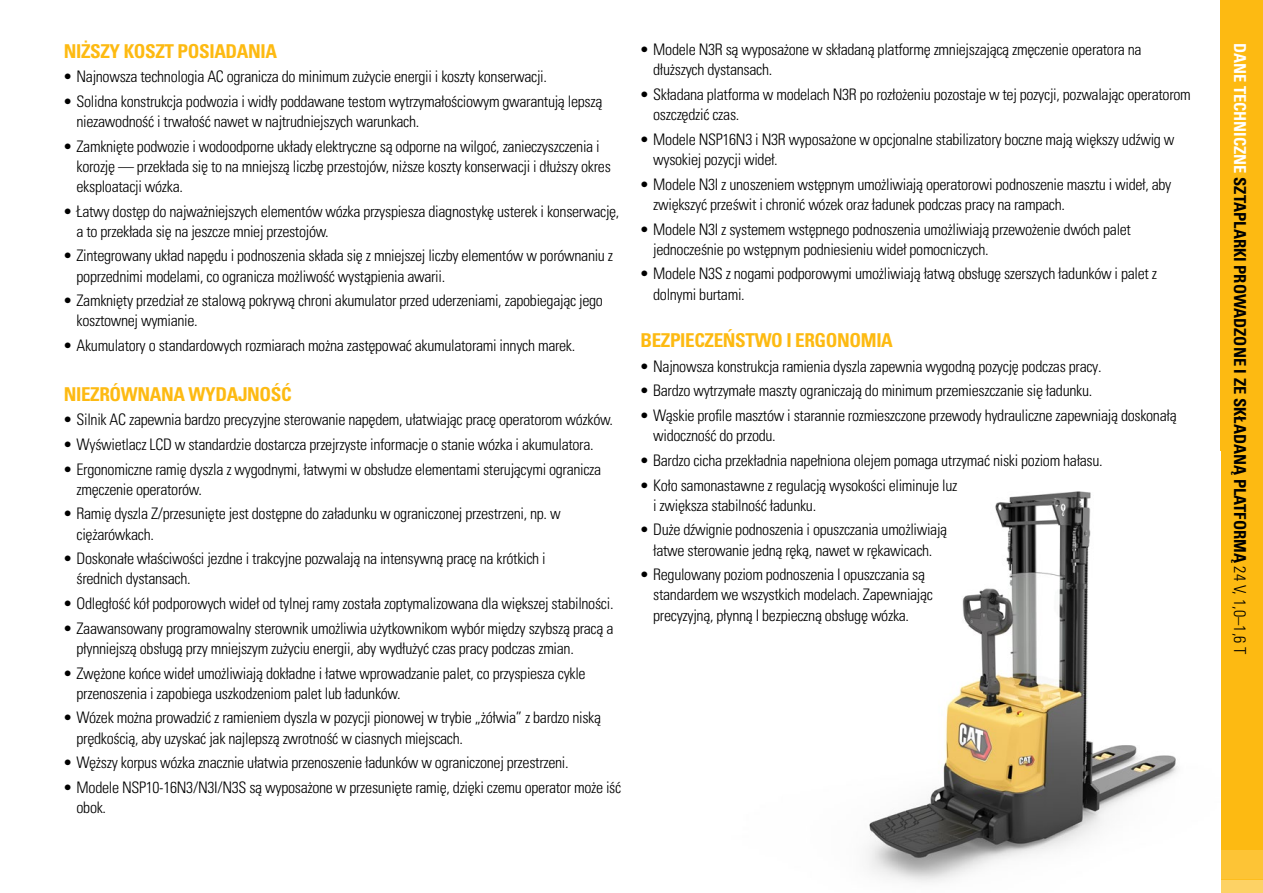
<style>
.page{position:relative;width:1263px;height:893px;background:#fff}
.page>*{position:absolute;margin:0;border:0;box-sizing:border-box;transform-origin:0 0}
.t1{font:19.05px "Univers LTCYR 67 Bold Cond";letter-spacing:-.02em;color:#fdba12}
.t2{font:16.5px "Univers LTCYR 67 Bold Cond";color:#000}
.t3{font:15.9px/20.1px "Univers LTCYR 47 Light Cond";letter-spacing:-.02em;color:#000}
.s1{color:#fff}
.s2{font-family:"Univers LTCYR 47 Light Cond"}
</style>
<div class="page">
<div style="left:1220px;top:0;width:43px;height:849px;background:#fdba12"></div>
<div style="left:1220px;top:849px;width:43px;height:30px;background:#fdc436"></div>
<div style="left:1220px;top:879px;width:43px;height:14px;background:#fdd265"></div>
<img style="left:868px;top:491px;width:310px;height:392px">
<p class="t1" style="left:64px;top:39px;width:215px">NIŻSZY KOSZT POSIADANIA</p>
<p class="t3" style="left:64px;top:66px;width:485px">• Najnowsza technologia AC ogranicza do minimum zużycie energii i koszty konserwacji.</p>
<p class="t3" style="left:77px;top:90px;width:527px;text-indent:-13px">• Solidna konstrukcja podwozia i widły poddawane testom wytrzymałościowym gwarantują lepszą niezawodność i trwałość nawet w najtrudniejszych warunkach.</p>
<p class="t3" style="left:77px;top:135px;width:536px;text-indent:-13px">• Zamknięte podwozie i wodoodporne układy elektryczne są odporne na wilgoć, zanieczyszczenia i korozję — przekłada się to na mniejszą liczbę przestojów, niższe koszty konserwacji i dłuższy okres eksploatacji wózka.</p>
<p class="t3" style="left:77px;top:200px;width:544px;text-indent:-13px">• Łatwy dostęp do najważniejszych elementów wózka przyspiesza diagnostykę usterek i konserwację, a to przekłada się na jeszcze mniej przestojów.</p>
<p class="t3" style="left:77px;top:245px;width:538px;text-indent:-13px">• Zintegrowany układ napędu i podnoszenia składa się z mniejszej liczby elementów w porównaniu z poprzednimi modelami, co ogranicza możliwość wystąpienia awarii.</p>
<p class="t3" style="left:77px;top:290px;width:528px;text-indent:-13px">• Zamknięty przedział ze stalową pokrywą chroni akumulator przed uderzeniami, zapobiegając jego kosztownej wymianie.</p>
<p class="t3" style="left:64px;top:335px;width:513px">• Akumulatory o standardowych rozmiarach można zastępować akumulatorami innych marek.</p>
<p class="t1" style="left:64px;top:382px;width:229px">NIEZRÓWNANA WYDAJNOŚĆ</p>
<p class="t3" style="left:64px;top:409px;width:551px">• Silnik AC zapewnia bardzo precyzyjne sterowanie napędem, ułatwiając pracę operatorom wózków.</p>
<p class="t3" style="left:64px;top:433px;width:531px">• Wyświetlacz LCD w standardzie dostarcza przejrzyste informacje o stanie wózka i akumulatora.</p>
<p class="t3" style="left:77px;top:458px;width:526px;text-indent:-13px">• Ergonomiczne ramię dyszla z wygodnymi, łatwymi w obsłudze elementami sterującymi ogranicza zmęczenie operatorów.</p>
<p class="t3" style="left:77px;top:503px;width:486px;text-indent:-13px">• Ramię dyszla Z/przesunięte jest dostępne do załadunku w ograniczonej przestrzeni, np. w ciężarówkach.</p>
<p class="t3" style="left:77px;top:548px;width:471px;text-indent:-13px">• Doskonałe właściwości jezdne i trakcyjne pozwalają na intensywną pracę na krótkich i średnich dystansach.</p>
<p class="t3" style="left:64px;top:593px;width:551px">• Odległość kół podporowych wideł od tylnej ramy została zoptymalizowana dla większej stabilności.</p>
<p class="t3" style="left:77px;top:617px;width:538px;text-indent:-13px">• Zaawansowany programowalny sterownik umożliwia użytkownikom wybór między szybszą pracą a płynniejszą obsługą przy mniejszym zużyciu energii, aby wydłużyć czas pracy podczas zmian.</p>
<p class="t3" style="left:77px;top:662px;width:511px;text-indent:-13px">• Zwężone końce wideł umożliwiają dokładne i łatwe wprowadzanie palet, co przyspiesza cykle przenoszenia i zapobiega uszkodzeniom palet lub ładunków.</p>
<p class="t3" style="left:77px;top:707px;width:526px;text-indent:-13px">• Wózek można prowadzić z ramieniem dyszla w pozycji pionowej w trybie „żółwia” z bardzo niską prędkością, aby uzyskać jak najlepszą zwrotność w ciasnych miejscach.</p>
<p class="t3" style="left:64px;top:752px;width:506px">• Węższy korpus wózka znacznie ułatwia przenoszenie ładunków w ograniczonej przestrzeni.</p>
<p class="t3" style="left:77px;top:776px;width:546px;text-indent:-13px">• Modele NSP10-16N3/N3I/N3S są wyposażone w przesunięte ramię, dzięki czemu operator może iść obok.</p>
<p class="t3" style="left:653px;top:39px;width:490px;text-indent:-13px">• Modele N3R są wyposażone w składaną platformę zmniejszającą zmęczenie operatora na dłuższych dystansach.</p>
<p class="t3" style="left:653px;top:84px;width:539px;text-indent:-13px">• Składana platforma w modelach N3R po rozłożeniu pozostaje w tej pozycji, pozwalając operatorom oszczędzić czas.</p>
<p class="t3" style="left:653px;top:128px;width:523px;text-indent:-13px">• Modele NSP16N3 i N3R wyposażone w opcjonalne stabilizatory boczne mają większy udźwig w wysokiej pozycji wideł.</p>
<p class="t3" style="left:653px;top:173px;width:520px;text-indent:-13px">• Modele N3I z unoszeniem wstępnym umożliwiają operatorowi podnoszenie masztu i wideł, aby zwiększyć prześwit i chronić wózek oraz ładunek podczas pracy na rampach.</p>
<p class="t3" style="left:653px;top:218px;width:479px;text-indent:-13px">• Modele N3I z systemem wstępnego podnoszenia umożliwiają przewożenie dwóch palet jednocześnie po wstępnym podniesieniu wideł pomocniczych.</p>
<p class="t3" style="left:653px;top:263px;width:505px;text-indent:-13px">• Modele N3S z nogami podporowymi umożliwiają łatwą obsługę szerszych ładunków i palet z dolnymi burtami.</p>
<p class="t1" style="left:640px;top:329px;width:254px">BEZPIECZEŃSTWO I ERGONOMIA</p>
<p class="t3" style="left:640px;top:355px;width:463px">• Najnowsza konstrukcja ramienia dyszla zapewnia wygodną pozycję podczas pracy.</p>
<p class="t3" style="left:640px;top:380px;width:453px">• Bardzo wytrzymałe maszty ograniczają do minimum przemieszczanie się ładunku.</p>
<p class="t3" style="left:653px;top:405px;width:525px;text-indent:-13px">• Wąskie profile masztów i starannie rozmieszczone przewody hydrauliczne zapewniają doskonałą widoczność do przodu.</p>
<p class="t3" style="left:640px;top:449px;width:464px">• Bardzo cicha przekładnia napełniona olejem pomaga utrzymać niski poziom hałasu.</p>
<p class="t3" style="left:653px;top:474px;width:306px;text-indent:-13px">• Koło samonastawne z regulacją wysokości eliminuje luz i zwiększa stabilność ładunku.</p>
<p class="t3" style="left:640px;top:519px;width:308px;text-align:center">• Duże dźwignie podnoszenia i opuszczania umożliwiają łatwe sterowanie jedną ręką, nawet w rękawicach.</p>
<p class="t3" style="left:653px;top:564px;width:281px;text-indent:-13px">• Regulowany poziom podnoszenia I opuszczania są standardem we wszystkich modelach. Zapewniając precyzyjną, płynną I bezpieczną obsługę wózka.</p>
<p class="t2" style="left:1250px;top:43px;width:614px;rotate:90deg"><span class="s1">DANE TECHNICZNE</span> SZTAPLARKI PROWADZONE I ZE SKŁADANĄ PLATFORMĄ <span class="s2">24 V, 1,0–1,6 T</span></p>
</div>
